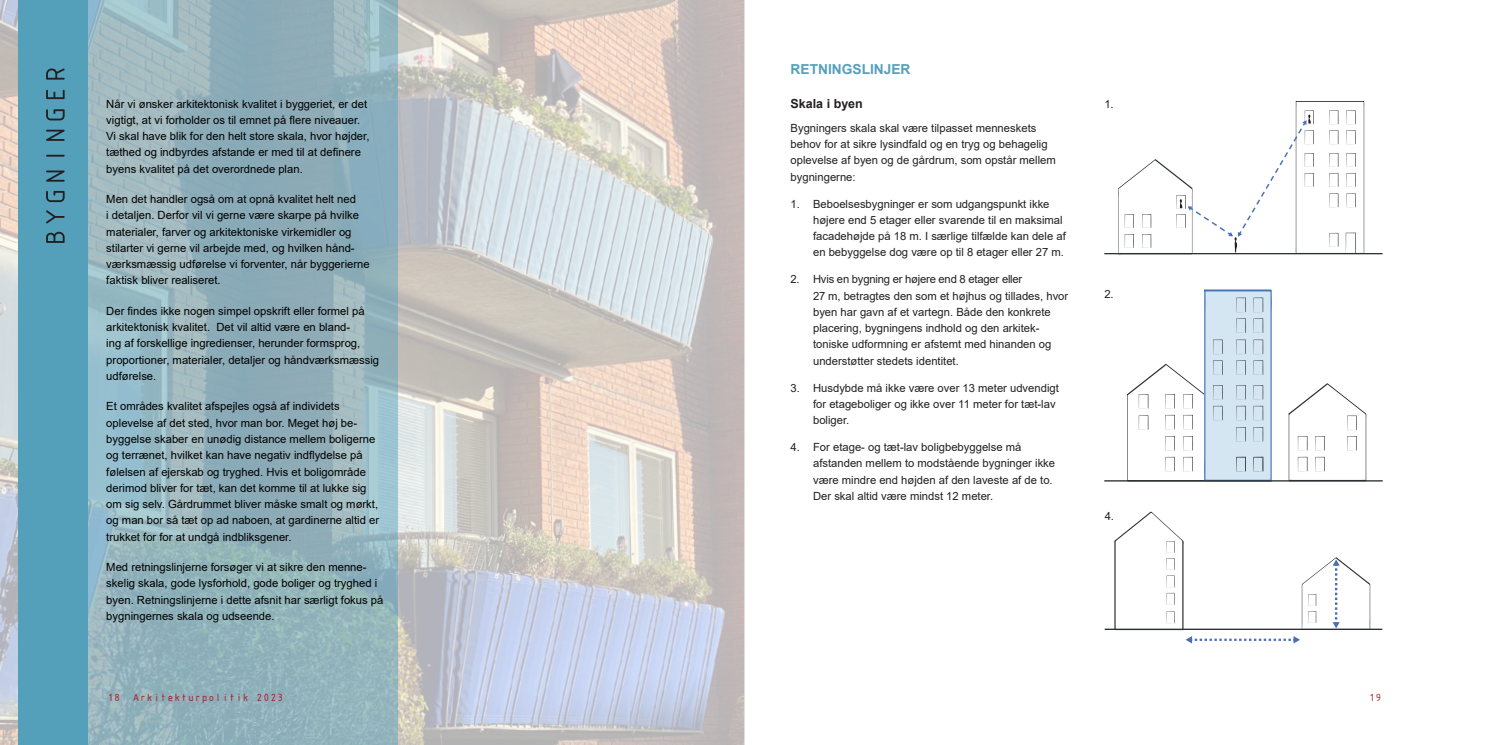
<style>
.page{position:relative;width:1489px;height:745px;background:#fff}
.page>*{position:absolute;margin:0;border:0;box-sizing:border-box;transform-origin:0 0}
.RUBRIK_BLÅ{font:700 13.75px "Arial";color:#54a0bb}
.UNDERRUBRIK_SORT{font:700 12.5px "Arial";color:#231f20}
.BRØDTEKST{font:11.25px/16.2px "Arial";color:#000}
.BRØDTEKST-2{font:11.25px/16.2px "Arial";color:#231f20}
.t1{font:11.25px "ISOCTEUR";letter-spacing:-.1em;color:#a61c1f}
.TEKST_ILLUSTRATION{font:11.25px "Arial";color:#231f20}
</style>
<div class="page">
<img style="left:0;top:0;width:744px;height:744px">
<svg style="left:1118px;top:101px;width:246px;height:152px"></svg>
<hr style="left:1104px;top:253px;width:278px;height:1px;background:#2e3133">
<svg style="left:1288px;top:383px;width:78px;height:97px"></svg>
<svg style="left:1127px;top:289px;width:144px;height:191px"></svg>
<hr style="left:1104px;top:480px;width:278px;height:1px;background:#2e3133">
<svg style="left:1114px;top:511px;width:69px;height:117px"></svg>
<svg style="left:1185px;top:636px;width:114px;height:7px"></svg>
<svg style="left:1301px;top:557px;width:69px;height:71px"></svg>
<hr style="left:1104px;top:628px;width:278px;height:1px;background:#2e3133">
<div style="left:18px;top:0;width:69px;height:744px;background:#54a0bb"></div>
<svg style="left:87px;top:0;width:310px;height:744px;background:#94b3bd"></svg>
<svg style="left:46px;top:68px;width:19px;height:175px"></svg>
<p class="BRØDTEKST" style="left:106px;top:95px;width:265px">Når vi ønsker arkitektonisk kvalitet i byggeriet, er det vigtigt, at vi forholder os til emnet på flere niveauer.<br>Vi skal have blik for den helt store skala, hvor højder, tæthed og indbyrdes afstande er med til at definere byens kvalitet på det overordnede plan.</p>
<p class="BRØDTEKST" style="left:106px;top:191px;width:265px">Men det handler også om at opnå kvalitet helt ned<br>i detaljen. Derfor vil vi gerne være skarpe på hvilke materialer, farver og arkitektoniske virkemidler og stilarter vi gerne vil arbejde med, og hvilken hånd&shy;værksmæssig udførelse vi forventer, når byggerierne faktisk bliver realiseret.</p>
<p class="BRØDTEKST" style="left:106px;top:302px;width:274px">Der findes ikke nogen simpel opskrift eller formel på arkitektonisk kvalitet. Det vil altid være en bland-<br>ing af forskellige ingredienser, herunder formsprog, proportioner, materialer, detaljer og håndværksmæssig udførelse.</p>
<p class="BRØDTEKST" style="left:106px;top:398px;width:274px">Et områdes kvalitet afspejles også af individets oplevelse af det sted, hvor man bor. Meget høj be&shy;byggelse skaber en unødig distance mellem boligerne og terrænet, hvilket kan have negativ indflydelse på følelsen af ejerskab og tryghed. Hvis et boligområde derimod bliver for tæt, kan det komme til at lukke sig om sig selv. Gårdrummet bliver måske smalt og mørkt, og man bor så tæt op ad naboen, at gardinerne altid er trukket for for at undgå indbliksgener.</p>
<p class="BRØDTEKST" style="left:106px;top:558px;width:278px">Med retningslinjerne forsøger vi at sikre den menne&shy;skelig skala, gode lysforhold, gode boliger og tryghed i byen. Retningslinjerne i dette afsnit har særligt fokus på bygningernes skala og udseende.</p>
<p class="RUBRIK_BLÅ" style="left:790px;top:59px;width:121px">RETNINGSLINJER</p>
<p class="UNDERRUBRIK_SORT" style="left:790px;top:95px;width:74px">Skala i byen</p>
<p class="BRØDTEKST-2" style="left:790px;top:120px;width:267px">Bygningers skala skal være tilpasset menneskets behov for at sikre lysindfald og en tryg og behagelig oplevelse af byen og de gårdrum, som opstår mellem bygningerne:</p>
<p class="BRØDTEKST-2" style="left:813px;top:195px;width:254px;text-indent:-22px">1. Beboelsesbygninger er som udgangspunkt ikke højere end 5 etager eller svarende til en maksimal facadehøjde på 18 m. I særlige tilfælde kan dele af en bebyggelse dog være op til 8 etager eller 27 m.</p>
<p class="BRØDTEKST-2" style="left:813px;top:271px;width:257px;text-indent:-22px">2. Hvis en bygning er højere end 8 etager eller<br>27 m, betragtes den som et højhus og tillades, hvor byen har gavn af et vartegn. Både den konkrete placering, bygningens indhold og den arkitek&shy;toniske udformning er afstemt med hinanden og understøtter stedets identitet.</p>
<p class="BRØDTEKST-2" style="left:813px;top:379px;width:247px;text-indent:-22px">3. Husdybde må ikke være over 13 meter udvendigt for etageboliger og ikke over 11 meter for tæt-lav boliger.</p>
<p class="BRØDTEKST-2" style="left:813px;top:438px;width:243px;text-indent:-22px">4. For etage- og tæt-lav boligbebyggelse må afstanden mellem to modstående bygninger ikke være mindre end højden af den laveste af de to.<br>Der skal altid være mindst 12 meter.</p>
<p class="TEKST_ILLUSTRATION" style="left:1104px;top:96px;width:11px">1.</p>
<p class="TEKST_ILLUSTRATION" style="left:1104px;top:286px;width:11px">2.</p>
<p class="TEKST_ILLUSTRATION" style="left:1104px;top:508px;width:11px">4.</p>
<p class="t1" style="left:106px;top:689px;width:179px">18 Arkitekturpolitik 2023</p>
<p class="t1" style="left:1367px;top:690px;width:16px">19</p>
</div>
